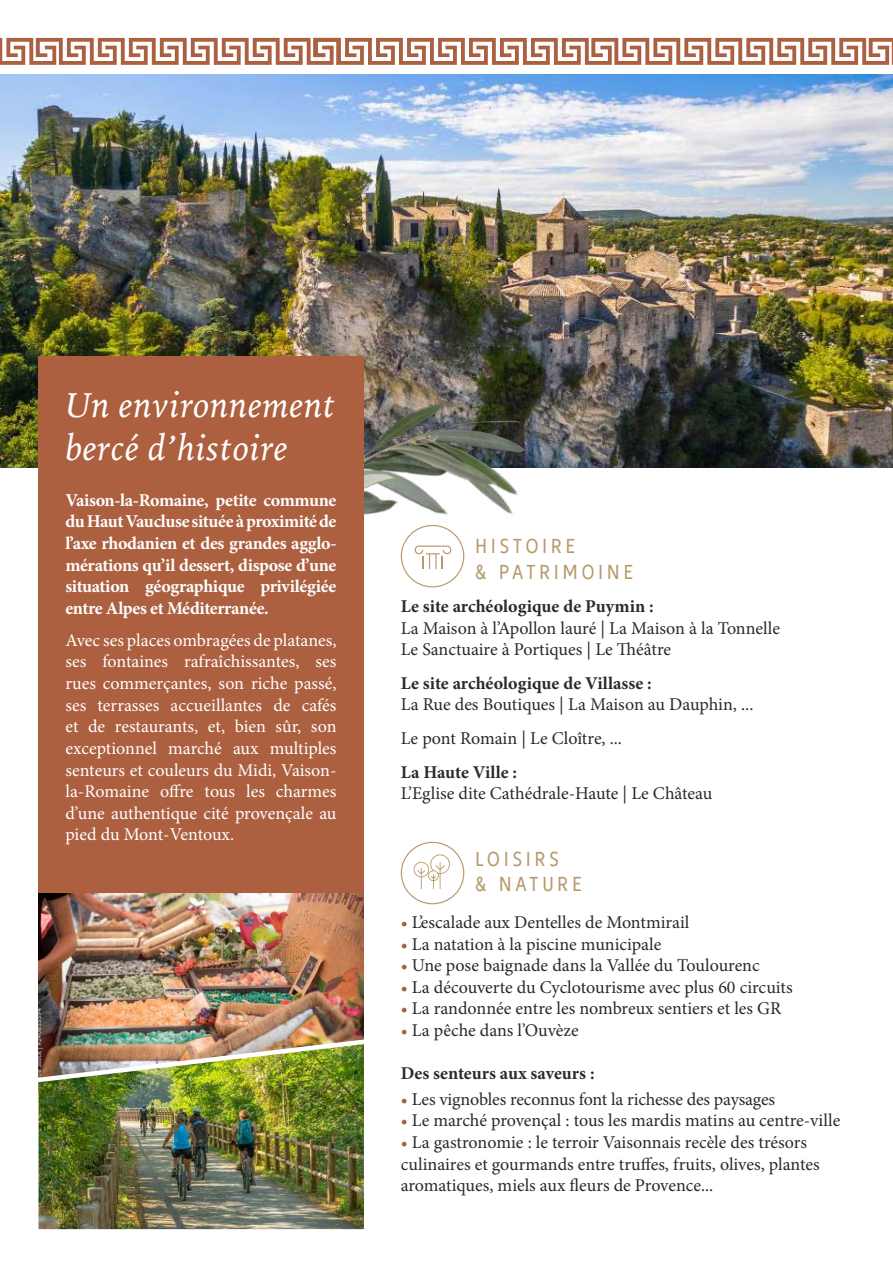
<style>
.page{position:relative;width:893px;height:1263px;background:#fff}
.page>*{position:absolute;margin:0;border:0;box-sizing:border-box;transform-origin:0 0}
.t1{font:italic 36px/43.2px "Iowan Old Style";letter-spacing:.02em;color:#fff}
.t2{font:condensed 21px/25.2px "Allianz Neo";letter-spacing:.2em;color:#b79a6d}
.t3{font:18px/21.6px "Minion Pro";letter-spacing:-.005em;color:#262b2d}
.t4{font:18px/21.6px "Minion Pro";letter-spacing:-.005em;color:#fff;text-align:justify}
.t5{font:700 18px/21.6px "Minion Pro";letter-spacing:-.02em;color:#fff;text-align:justify}
.t6{font:700 18px "Minion Pro";color:#262b2d}
.s1{color:#aa6041}
</style>
<div class="page">
<img style="left:0;top:74px;width:893px;height:394px">
<img style="left:152px;top:332px;width:445px;height:256px">
<div style="left:39px;top:356px;width:325px;height:577px;background:#ac6040"></div>
<svg style="left:0;top:38px;width:893px;height:27px"></svg>
<svg style="left:401px;top:842px;width:63px;height:62px"></svg>
<svg style="left:401px;top:525px;width:63px;height:62px"></svg>
<img style="left:39px;top:894px;width:325px;height:138px">
<img style="left:39px;top:1087px;width:325px;height:142px">
<img style="left:38px;top:1032px;width:326px;height:55px">
<h1 class="t1" style="left:65px;top:381px;width:272px">Un environnement bercé d’histoire</h1>
<p class="t5" style="left:65px;top:489px;width:273px">Vaison-la-Romaine, petite commune du Haut Vaucluse située à proximité de l’axe rhodanien et des grandes agglo&shy;mérations qu’il dessert, dispose d’une situation géographique privilégiée entre Alpes et Méditerranée.</p>
<p class="t4" style="left:65px;top:629px;width:273px">Avec ses places ombragées de platanes, ses fontaines rafraîchissantes, ses rues commerçantes, son riche passé, ses terrasses accueillantes de cafés et de restaurants, et, bien sûr, son exceptionnel marché aux multiples senteurs et couleurs du Midi, Vaison&shy;la-Romaine offre tous les charmes d’une authentique cité provençale au pied du Mont-Ventoux.</p>
<p class="t2" style="left:476px;top:534px;width:159px">HISTOIRE<br>&amp; PATRIMOINE</p>
<p class="t6" style="left:401px;top:593px;width:254px">Le site archéologique de Puymin :</p>
<p class="t3" style="left:401px;top:617px;width:381px">La Maison à l’Apollon lauré | La Maison à la Tonnelle<br>Le Sanctuaire à Portiques | Le Théâtre</p>
<p class="t6" style="left:401px;top:670px;width:252px">Le site archéologique de Villasse :</p>
<p class="t3" style="left:401px;top:688px;width:354px;line-height:33.6px">La Rue des Boutiques | La Maison au Dauphin, ...<br>Le pont Romain | Le Cloître, ...</p>
<p class="t6" style="left:401px;top:759px;width:118px">La Haute Ville :</p>
<p class="t3" style="left:401px;top:783px;width:313px">L’Eglise dite Cathédrale-Haute | Le Château</p>
<p class="t2" style="left:476px;top:847px;width:107px">LOISIRS<br>&amp; NATURE</p>
<p class="t3" style="left:401px;top:911px;width:290px"><span class="s1">•</span> L’escalade aux Dentelles de Montmirail</p>
<p class="t3" style="left:401px;top:933px;width:262px"><span class="s1">•</span> La natation à la piscine municipale</p>
<p class="t3" style="left:401px;top:955px;width:360px"><span class="s1">•</span> Une pose baignade dans la Vallée du Toulourenc</p>
<p class="t3" style="left:401px;top:976px;width:393px"><span class="s1">•</span> La découverte du Cyclotourisme avec plus 60 circuits</p>
<p class="t3" style="left:401px;top:998px;width:382px"><span class="s1">•</span> La randonnée entre les nombreux sentiers et les GR</p>
<p class="t3" style="left:401px;top:1019px;width:180px"><span class="s1">•</span> La pêche dans l’Ouvèze</p>
<p class="t6" style="left:401px;top:1061px;width:195px">Des senteurs aux saveurs :</p>
<p class="t3" style="left:401px;top:1088px;width:376px"><span class="s1">•</span> Les vignobles reconnus font la richesse des paysages</p>
<p class="t3" style="left:401px;top:1110px;width:441px"><span class="s1">•</span> Le marché provençal : tous les mardis matins au centre-ville</p>
<p class="t3" style="left:401px;top:1131px;width:420px"><span class="s1">•</span> La gastronomie : le terroir Vaisonnais recèle des trésors culinaires et gourmands entre truffes, fruits, olives, plantes aromatiques, miels aux fleurs de Provence...</p>
</div>
